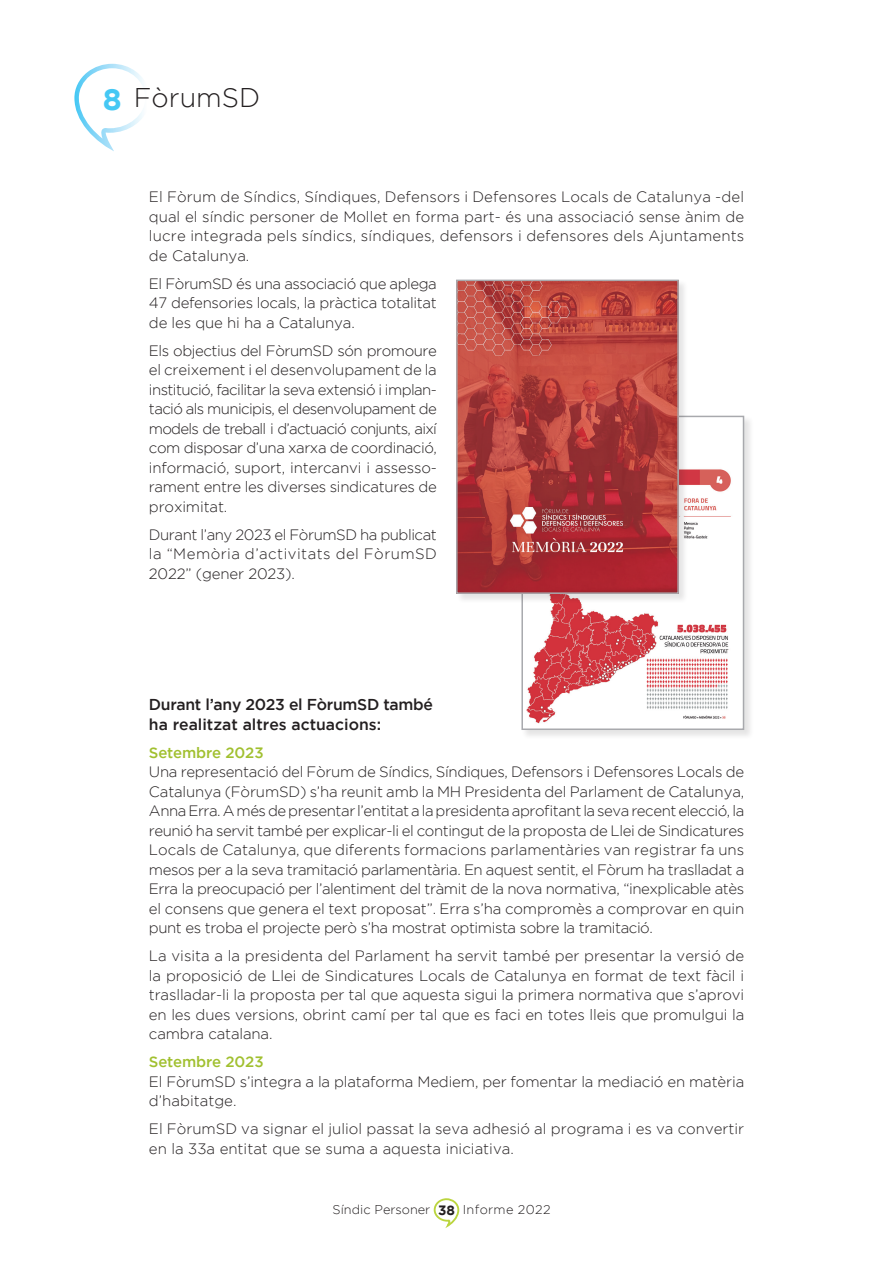
<style>
.page{position:relative;width:893px;height:1263px;background:#fff}
.page>*{position:absolute;margin:0;border:0;box-sizing:border-box;transform-origin:0 0}
.t1{font:700 30px "Gotham";color:#45c8f4}
.t2{font:300 27px "Gotham";color:#231f20}
.t3{font:500 15.75px/19.5px "Gotham";color:#231f20}
.t4{font:300 15px/19.5px "Gotham";letter-spacing:-.01em;color:#231f20;text-align:justify}
.t5{font:500 15px "Gotham";letter-spacing:-.01em;color:#a1c030}
.t6{font:300 12.75px "Gotham";color:#231f20}
.s1{font-weight:700;font-size:13.5px}
</style>
<div class="page">
<svg style="left:74px;top:64px;width:69px;height:87px"></svg>
<div style="left:521px;top:416px;width:233px;height:324px;background:#231f20;opacity:.12"></div>
<img style="left:524px;top:419px;width:217px;height:308px">
<div style="left:521px;top:416px;width:223px;height:314px;border:2px solid #a8a9ad"></div>
<div style="left:456px;top:279px;width:233px;height:325px;background:#231f20;opacity:.12"></div>
<img style="left:459px;top:283px;width:217px;height:308px">
<div style="left:456px;top:280px;width:223px;height:314px;border:2px solid #a8a9ad"></div>
<svg style="left:433px;top:1198px;width:27px;height:29px"></svg>
<h1 class="t1" style="left:103px;top:82px;width:20px">8</h1>
<h2 class="t2" style="left:134px;top:83px;width:128px">FòrumSD</h2>
<p class="t4" style="left:149px;top:187px;width:597px">El Fòrum de Síndics, Síndiques, Defensors i Defensores Locals de Catalunya -del qual el síndic personer de Mollet en forma part- és una associació sense ànim de lucre integrada pels síndics, síndiques, defensors i defensores dels Ajuntaments de Catalunya.</p>
<p class="t4" style="left:149px;top:274px;width:289px">El FòrumSD és una associació que aplega 47 defensories locals, la pràctica totalitat de les que hi ha a Catalunya.</p>
<p class="t4" style="left:149px;top:341px;width:289px">Els objectius del FòrumSD són promoure el creixement i el desenvolupament de la institució, facilitar la seva extensió i implan&shy;tació als municipis, el desenvolupament de models de treball i d’actuació conjunts, així com disposar d’una xarxa de coordinació, informació, suport, intercanvi i assesso&shy;rament entre les diverses sindicatures de proximitat.</p>
<p class="t4" style="left:149px;top:525px;width:289px">Durant l’any 2023 el FòrumSD ha publicat la “Memòria d’activitats del FòrumSD 2022” (gener 2023).</p>
<p class="t3" style="left:149px;top:695px;width:285px">Durant l’any 2023 el FòrumSD també ha realitzat altres actuacions:</p>
<p class="t5" style="left:149px;top:744px;width:116px">Setembre 2023</p>
<p class="t4" style="left:149px;top:762px;width:597px">Una representació del Fòrum de Síndics, Síndiques, Defensors i Defensores Locals de Catalunya (FòrumSD) s’ha reunit amb la MH Presidenta del Parlament de Catalunya, Anna Erra. A més de presentar l’entitat a la presidenta aprofitant la seva recent elecció, la reunió ha servit també per explicar-li el contingut de la proposta de Llei de Sindicatures Locals de Catalunya, que diferents formacions parlamentàries van registrar fa uns mesos per a la seva tramitació parlamentària. En aquest sentit, el Fòrum ha traslladat a Erra la preocupació per l’alentiment del tràmit de la nova normativa, “inexplicable atès el consens que genera el text proposat”. Erra s’ha compromès a comprovar en quin punt es troba el projecte però s’ha mostrat optimista sobre la tramitació.</p>
<p class="t4" style="left:149px;top:946px;width:597px">La visita a la presidenta del Parlament ha servit també per presentar la versió de la proposició de Llei de Sindicatures Locals de Catalunya en format de text fàcil i traslladar-li la proposta per tal que aquesta sigui la primera normativa que s’aprovi en les dues versions, obrint camí per tal que es faci en totes lleis que promulgui la cambra catalana.</p>
<p class="t5" style="left:149px;top:1054px;width:116px">Setembre 2023</p>
<p class="t4" style="left:149px;top:1072px;width:597px">El FòrumSD s’integra a la plataforma Mediem, per fomentar la mediació en matèria d’habitatge.</p>
<p class="t4" style="left:149px;top:1119px;width:597px">El FòrumSD va signar el juliol passat la seva adhesió al programa i es va convertir en la 33a entitat que se suma a aquesta iniciativa.</p>
<p class="t6" style="left:333px;top:1203px;width:219px">Síndic Personer <span class="s1">38</span> Informe 2022</p>
</div>
